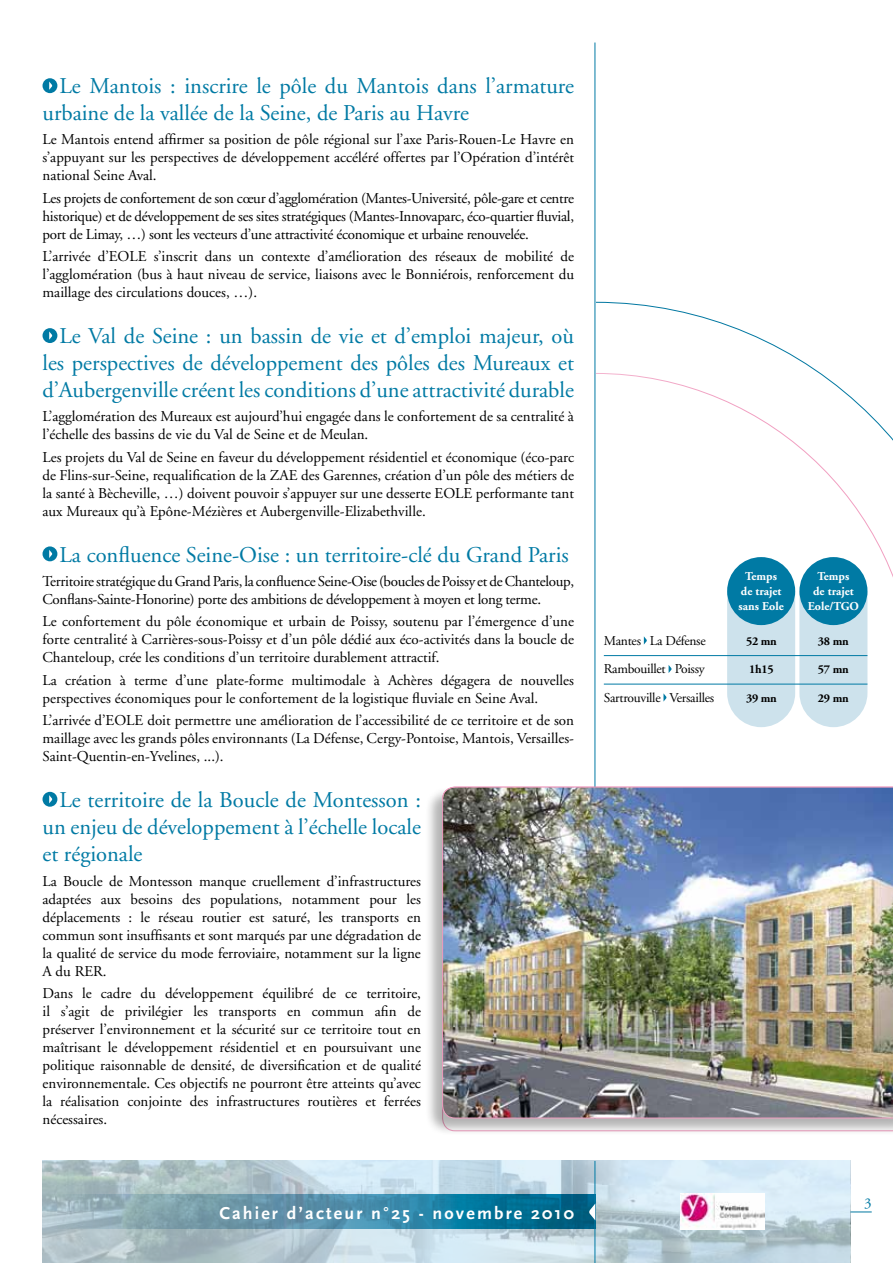
<style>
.page{position:relative;width:893px;height:1263px;background:#fff}
.page>*{position:absolute;margin:0;border:0;box-sizing:border-box;transform-origin:0 0}
.t1{font:22.5px/27px "Adobe Garamond LT";color:#007aa4;text-align:justify}
.t2{font:700 18px "Scala Sans Pro";letter-spacing:.12em;color:#fff}
.t3{font:15px/18px "Adobe Garamond LT";color:#000;text-align:justify}
.t4{font:15px/18px "Adobe Garamond LT";letter-spacing:-.02em;color:#000}
.t5{font:15px "Adobe Garamond LT";color:#007aa4}
.t6{font:13.5px "Adobe Garamond LT";letter-spacing:-.02em;color:#000}
.t7{font:700 12px/15px "Adobe Garamond LT";color:#fff;text-align:center}
.t8{font:700 12px "Adobe Garamond LT";letter-spacing:-.02em;color:#000}
</style>
<div class="page">
<hr style="left:595px;top:43px;width:1px;height:1075px;background:#007aa4">
<img style="left:43px;top:1161px;width:807px;height:102px">
<svg style="left:43px;top:1195px;width:552px;height:34px;background:#4f8fa7"></svg>
<hr style="left:595px;top:1161px;width:1px;height:102px;background:#007aa4">
<svg style="left:589px;top:1203px;width:6px;height:17px"></svg>
<svg style="left:850px;top:1211px;width:22px;height:1px"></svg>
<div style="left:424px;top:786px;width:469px;height:350px;background:#000;opacity:.3"></div>
<img style="left:442px;top:787px;width:451px;height:331px">
<div style="left:43px;top:78px;width:14px;height:15px;background:#007aa4;border-radius:50%"></div>
<svg style="left:49px;top:82px;width:3px;height:8px"></svg>
<div style="left:43px;top:328px;width:14px;height:15px;background:#007aa4;border-radius:50%"></div>
<svg style="left:49px;top:331px;width:3px;height:9px"></svg>
<div style="left:43px;top:546px;width:14px;height:15px;background:#007aa4;border-radius:50%"></div>
<svg style="left:49px;top:550px;width:3px;height:8px"></svg>
<div style="left:43px;top:792px;width:14px;height:15px;background:#007aa4;border-radius:50%"></div>
<svg style="left:49px;top:795px;width:3px;height:8px"></svg>
<img style="left:681px;top:1194px;width:84px;height:36px">
<svg style="left:727px;top:591px;width:140px;height:136px;background:#d0e4ed"></svg>
<hr style="left:604px;top:655px;width:263px;height:1px;background:#007aa4">
<hr style="left:604px;top:684px;width:263px;height:1px;background:#007aa4">
<svg style="left:644px;top:636px;width:3px;height:9px"></svg>
<svg style="left:669px;top:665px;width:3px;height:8px"></svg>
<svg style="left:663px;top:693px;width:4px;height:9px"></svg>
<div style="left:727px;top:557px;width:68px;height:68px;background:#007aa4;border-radius:50%"></div>
<div style="left:799px;top:557px;width:68px;height:68px;background:#007aa4;border-radius:50%"></div>
<h1 class="t1" style="left:43px;top:72px;width:533px;text-indent:17px">Le Mantois : inscrire le pôle du Mantois dans l’armature urbaine de la vallée de la Seine, de Paris au Havre</h1>
<p class="t3" style="left:43px;top:131px;width:533px">Le Mantois entend affirmer sa position de pôle régional sur l’axe Paris-Rouen-Le Havre en s’appuyant sur les perspectives de développement accéléré offertes par l’Opération d’intérêt national Seine Aval.</p>
<p class="t3" style="left:43px;top:189px;width:533px">Les projets de confortement de son cœur d’agglomération (Mantes-Université, pôle-gare et centre historique) et de développement de ses sites stratégiques (Mantes-Innovaparc, éco-quartier fluvial, port de Limay, …) sont les vecteurs d’une attractivité économique et urbaine renouvelée.</p>
<p class="t3" style="left:43px;top:247px;width:533px">L’arrivée d’EOLE s’inscrit dans un contexte d’amélioration des réseaux de mobilité de l’agglomération (bus à haut niveau de service, liaisons avec le Bonniérois, renforcement du maillage des circulations douces, …).</p>
<h1 class="t1" style="left:43px;top:322px;width:533px;text-indent:17px">Le Val de Seine : un bassin de vie et d’emploi majeur, où les perspectives de développement des pôles des Mureaux et d’Aubergenville créent les conditions d’une attractivité durable</h1>
<p class="t3" style="left:43px;top:408px;width:533px">L’agglomération des Mureaux est aujourd’hui engagée dans le confortement de sa centralité à l’échelle des bassins de vie du Val de Seine et de Meulan.</p>
<p class="t3" style="left:43px;top:448px;width:533px">Les projets du Val de Seine en faveur du développement résidentiel et économique (éco-parc de Flins-sur-Seine, requalification de la ZAE des Garennes, création d’un pôle des métiers de la santé à Bècheville, …) doivent pouvoir s’appuyer sur une desserte EOLE performante tant aux Mureaux qu’à Epône-Mézières et Aubergenville-Elizabethville.</p>
<h1 class="t1" style="left:60px;top:541px;width:511px">La confluence Seine-Oise : un territoire-clé du Grand Paris</h1>
<p class="t4" style="left:43px;top:572px;width:533px">Territoire stratégique du Grand Paris, la confluence Seine-Oise (boucles de Poissy et de Chanteloup,<br>Conflans-Sainte-Honorine) porte des ambitions de développement à moyen et long terme.</p>
<p class="t3" style="left:43px;top:613px;width:533px">Le confortement du pôle économique et urbain de Poissy, soutenu par l’émergence d’une forte centralité à Carrières-sous-Poissy et d’un pôle dédié aux éco-activités dans la boucle de Chanteloup, crée les conditions d’un territoire durablement attractif.</p>
<p class="t3" style="left:43px;top:671px;width:533px">La création à terme d’une plate-forme multimodale à Achères dégagera de nouvelles perspectives économiques pour le confortement de la logistique fluviale en Seine Aval.</p>
<p class="t3" style="left:43px;top:711px;width:533px">L’arrivée d’EOLE doit permettre une amélioration de l’accessibilité de ce territoire et de son maillage avec les grands pôles environnants (La Défense, Cergy-Pontoise, Mantois, Versailles-Saint-Quentin-en-Yvelines, ...).</p>
<h1 class="t1" style="left:43px;top:786px;width:380px;text-indent:17px">Le territoire de la Boucle de Montesson : un enjeu de développement à l’échelle locale et régionale</h1>
<p class="t3" style="left:43px;top:872px;width:380px">La Boucle de Montesson manque cruellement d’infrastructures adaptées aux besoins des populations, notamment pour les déplacements : le réseau routier est saturé, les transports en commun sont insuffisants et sont marqués par une dégradation de la qualité de service du mode ferroviaire, notamment sur la ligne A du RER.</p>
<p class="t3" style="left:43px;top:984px;width:380px">Dans le cadre du développement équilibré de ce territoire, il s’agit de privilégier les transports en commun afin de préserver l’environnement et la sécurité sur ce territoire tout en maîtrisant le développement résidentiel et en poursuivant une politique raisonnable de densité, de diversification et de qualité environnementale. Ces objectifs ne pourront être atteints qu’avec la réalisation conjointe des infrastructures routières et ferrées nécessaires.</p>
<p class="t2" style="left:220px;top:1200px;width:356px">Cahier d’acteur n°25 - novembre 2010</p>
<p class="t7" style="left:738px;top:569px;width:47px">Temps de trajet sans Eole</p>
<p class="t7" style="left:808px;top:569px;width:53px">Temps<br>de trajet<br>Eole/TGO</p>
<p class="t6" style="left:604px;top:632px;width:103px">Mantes La Défense</p>
<p class="t8" style="left:746px;top:634px;width:32px">52 mn</p>
<p class="t8" style="left:818px;top:634px;width:32px">38 mn</p>
<p class="t6" style="left:604px;top:661px;width:102px">Rambouillet Poissy</p>
<p class="t8" style="left:749px;top:662px;width:26px">1h15</p>
<p class="t8" style="left:818px;top:662px;width:32px">57 mn</p>
<p class="t6" style="left:604px;top:689px;width:112px">Sartrouville Versailles</p>
<p class="t8" style="left:746px;top:691px;width:32px">39 mn</p>
<p class="t8" style="left:818px;top:691px;width:32px">29 mn</p>
<p class="t5" style="left:864px;top:1194px;width:9px">3</p>
</div>
